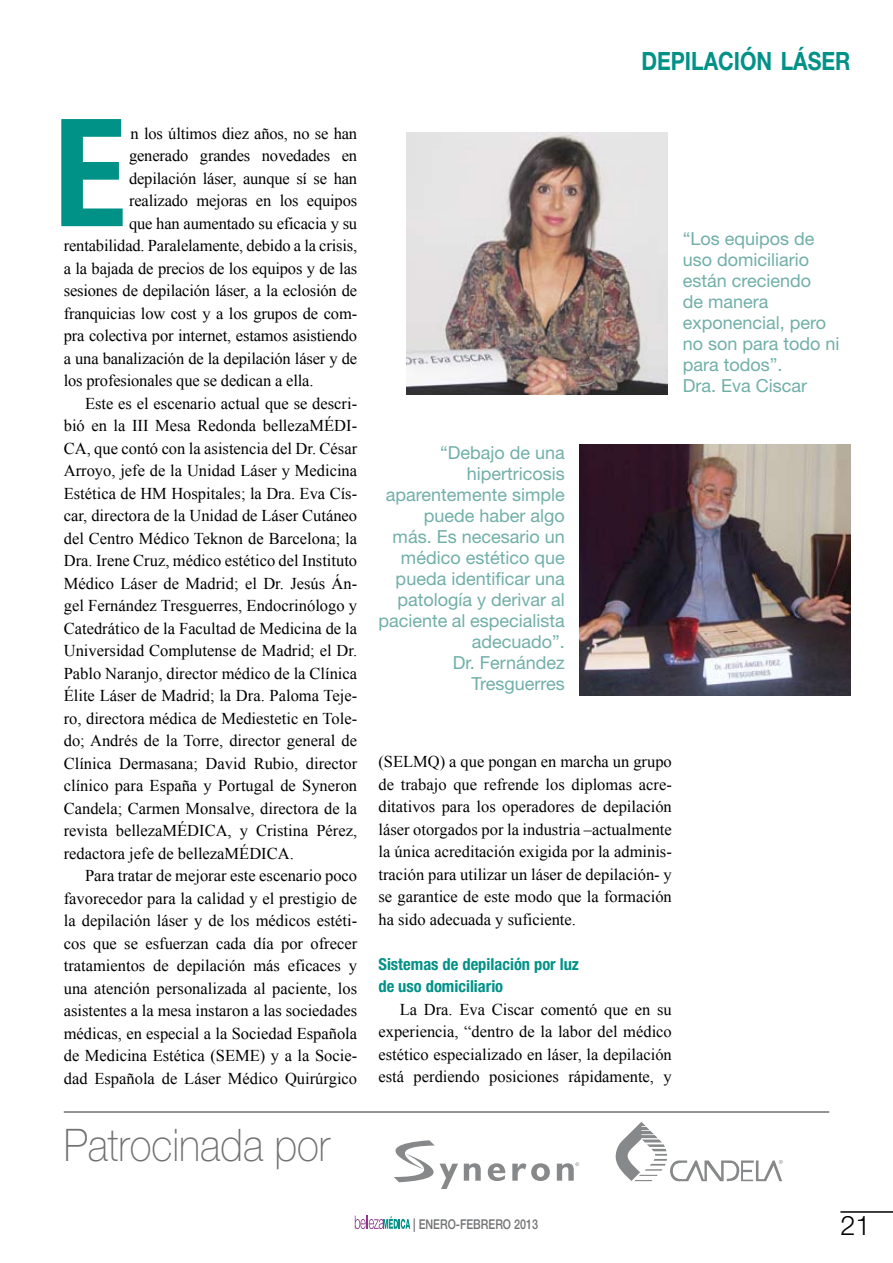
<style>
.page{position:relative;width:893px;height:1263px;background:#fff}
.page>*{position:absolute;margin:0;border:0;box-sizing:border-box;transform-origin:0 0}
.t1{font:700 condensed 150px "Helvetica Neue LT Std";color:#009187}
.t2{font:100 45px "Helvetica Neue LT Std";color:#707173;scale:.9 1}
.t3{font:300 27px "Helvetica Neue LT Std";color:#000}
.t4{font:700 25.2px "Helvetica Neue LT Std";color:#009187;scale:.84 1}
.t5{font:18px/21px "Helvetica Neue LT Std";color:#71afa8}
.t6{font:16.5px/22.5px "Times New Roman";color:#000;text-align:justify}
.t7{font:700 condensed 16.5px/22.5px "Helvetica Neue LT Std";color:#009187}
.t8{font:500 13.5px "Helvetica Neue LT Std";color:#707173;scale:.8 1}
</style>
<div class="page">
<svg style="left:355px;top:1215px;width:55px;height:14px"></svg>
<hr style="left:840px;top:1211px;width:53px;height:2px;background:#000">
<hr style="left:64px;top:1111px;width:765px;height:2px;background:#707173">
<svg style="left:615px;top:1122px;width:168px;height:59px"></svg>
<svg style="left:488px;top:1163px;width:17px;height:18px"></svg>
<svg style="left:512px;top:1163px;width:38px;height:18px"></svg>
<svg style="left:394px;top:1140px;width:87px;height:49px"></svg>
<svg style="left:557px;top:1162px;width:22px;height:19px"></svg>
<img style="left:406px;top:133px;width:262px;height:262px">
<img style="left:579px;top:445px;width:271px;height:250px">
<h1 class="t1" style="left:54px;top:82px;width:74px">E</h1>
<p class="t6" style="left:131px;top:122px;width:228px">n los últimos diez años, no se han</p>
<p class="t6" style="left:129px;top:144px;width:230px">generado grandes novedades en</p>
<p class="t6" style="left:129px;top:167px;width:230px">depilación láser, aunque sí se han</p>
<p class="t6" style="left:129px;top:189px;width:230px">realizado mejoras en los equipos</p>
<p class="t6" style="left:129px;top:212px;width:230px">que han aumentado su eficacia y su</p>
<p class="t6" style="left:64px;top:234px;width:295px">rentabilidad. Paralelamente, debido a la crisis,</p>
<p class="t6" style="left:64px;top:257px;width:295px">a la bajada de precios de los equipos y de las</p>
<p class="t6" style="left:64px;top:279px;width:295px">sesiones de depilación láser, a la eclosión de</p>
<p class="t6" style="left:64px;top:302px;width:295px">franquicias low cost y a los grupos de com-</p>
<p class="t6" style="left:64px;top:324px;width:295px">pra colectiva por internet, estamos asistiendo</p>
<p class="t6" style="left:64px;top:347px;width:295px">a una banalización de la depilación láser y de</p>
<p class="t6" style="left:64px;top:369px;width:251px">los profesionales que se dedican a ella.</p>
<p class="t6" style="left:85px;top:392px;width:274px">Este es el escenario actual que se descri-</p>
<p class="t6" style="left:64px;top:414px;width:295px">bió en la III Mesa Redonda bellezaMÉDI-</p>
<p class="t6" style="left:64px;top:437px;width:295px">CA, que contó con la asistencia del Dr. César</p>
<p class="t6" style="left:64px;top:459px;width:295px">Arroyo, jefe de la Unidad Láser y Medicina</p>
<p class="t6" style="left:64px;top:482px;width:295px">Estética de HM Hospitales; la Dra. Eva Cís-</p>
<p class="t6" style="left:64px;top:504px;width:295px">car, directora de la Unidad de Láser Cutáneo</p>
<p class="t6" style="left:64px;top:527px;width:295px">del Centro Médico Teknon de Barcelona; la</p>
<p class="t6" style="left:64px;top:549px;width:295px">Dra. Irene Cruz, médico estético del Instituto</p>
<p class="t6" style="left:64px;top:572px;width:295px">Médico Láser de Madrid; el Dr. Jesús Án-</p>
<p class="t6" style="left:64px;top:594px;width:295px">gel Fernández Tresguerres, Endocrinólogo y</p>
<p class="t6" style="left:64px;top:617px;width:295px">Catedrático de la Facultad de Medicina de la</p>
<p class="t6" style="left:64px;top:639px;width:295px">Universidad Complutense de Madrid; el Dr.</p>
<p class="t6" style="left:64px;top:662px;width:295px">Pablo Naranjo, director médico de la Clínica</p>
<p class="t6" style="left:64px;top:684px;width:295px">Élite Láser de Madrid; la Dra. Paloma Teje-</p>
<p class="t6" style="left:64px;top:707px;width:295px">ro, directora médica de Mediestetic en Tole-</p>
<p class="t6" style="left:64px;top:729px;width:295px">do; Andrés de la Torre, director general de</p>
<p class="t6" style="left:64px;top:752px;width:295px">Clínica Dermasana; David Rubio, director</p>
<p class="t6" style="left:64px;top:774px;width:295px">clínico para España y Portugal de Syneron</p>
<p class="t6" style="left:64px;top:797px;width:295px">Candela; Carmen Monsalve, directora de la</p>
<p class="t6" style="left:64px;top:819px;width:295px">revista bellezaMÉDICA, y Cristina Pérez,</p>
<p class="t6" style="left:64px;top:842px;width:231px">redactora jefe de bellezaMÉDICA.</p>
<p class="t6" style="left:85px;top:864px;width:274px">Para tratar de mejorar este escenario poco</p>
<p class="t6" style="left:64px;top:887px;width:295px">favorecedor para la calidad y el prestigio de</p>
<p class="t6" style="left:64px;top:909px;width:295px">la depilación láser y de los médicos estéti-</p>
<p class="t6" style="left:64px;top:932px;width:295px">cos que se esfuerzan cada día por ofrecer</p>
<p class="t6" style="left:64px;top:954px;width:295px">tratamientos de depilación más eficaces y</p>
<p class="t6" style="left:64px;top:977px;width:295px">una atención personalizada al paciente, los</p>
<p class="t6" style="left:64px;top:999px;width:295px">asistentes a la mesa instaron a las sociedades</p>
<p class="t6" style="left:64px;top:1022px;width:295px">médicas, en especial a la Sociedad Española</p>
<p class="t6" style="left:64px;top:1044px;width:295px">de Medicina Estética (SEME) y a la Socie-</p>
<p class="t6" style="left:64px;top:1067px;width:295px">dad Española de Láser Médico Quirúrgico</p>
<h2 class="t2" style="left:64px;top:1119px;width:297px">Patrocinada por</h2>
<h3 class="t4" style="left:641px;top:45px;width:250px">DEPILACIÓN LÁSER</h3>
<p class="t5" style="left:378px;top:442px;width:188px;text-align:right">“Debajo de una hipertricosis aparentemente simple puede haber algo<br>más. Es necesario un médico estético que pueda identificar una patología y derivar al paciente al especialista adecuado”.<br>Dr. Fernández<br>Tresguerres</p>
<p class="t5" style="left:683px;top:228px;width:158px">“Los equipos de uso domiciliario están creciendo<br>de manera exponencial, pero no son para todo ni para todos”.<br>Dra. Eva Ciscar</p>
<p class="t6" style="left:378px;top:750px;width:295px">(SELMQ) a que pongan en marcha un grupo de trabajo que refrende los diplomas acre&shy;ditativos para los operadores de depilación láser otorgados por la industria –actualmente la única acreditación exigida por la adminis&shy;tración para utilizar un láser de depilación- y se garantice de este modo que la formación ha sido adecuada y suficiente.</p>
<p class="t7" style="left:378px;top:952px;width:202px">Sistemas de depilación por luz de uso domiciliario</p>
<p class="t6" style="left:378px;top:998px;width:295px;text-indent:21px">La Dra. Eva Ciscar comentó que en su experiencia, “dentro de la labor del médico estético especializado en láser, la depilación está perdiendo posiciones rápidamente, y</p>
<p class="t8" style="left:413px;top:1216px;width:158px">| ENERO-FEBRERO 2013</p>
<h3 class="t3" style="left:840px;top:1209px;width:32px">21</h3>
</div>
